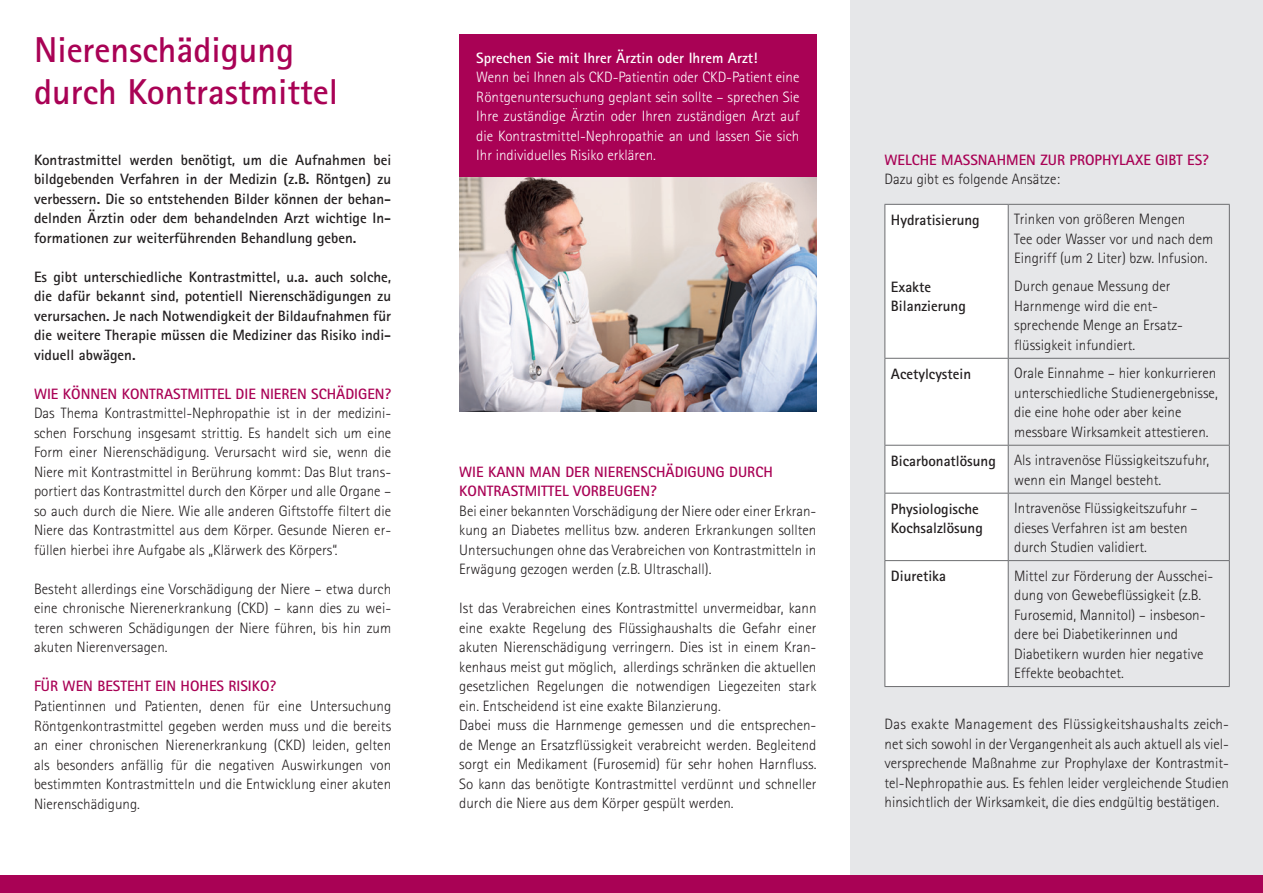
<style>
.page{position:relative;width:1263px;height:893px;background:#fff}
.page>*{position:absolute;margin:0;border:0;box-sizing:border-box;transform-origin:0 0}
.DNS_HEAD_Gross{font:700 36px/42px "Rotis Sans Serif";color:#a90255}
.DNS_Text{font:300 15px/19.5px "Rotis Sans Serif";color:#231f20;text-align:justify}
.DNS_Text-2{font:700 15px/19.5px "Rotis Sans Serif";color:#231f20;text-align:justify}
.DNS_Text-3{font:300 15px/19.5px "Rotis Sans Serif";color:#fff;text-align:justify}
.DNS_Sub_rot{font:700 15px/19.5px "Rotis Sans Serif";color:#a90255}
.DNS_Text-4{font:700 15px "Rotis Sans Serif";color:#fff}
</style>
<div class="page">
<div style="left:850px;top:0;width:413px;height:876px;background:#e6e7e9"></div>
<div style="left:0;top:876px;width:1263px;height:17px;background:#a90255"></div>
<div style="left:885px;top:205px;width:123px;height:481px;background:#fff"></div>
<hr style="left:884px;top:204px;width:124px;height:1px;background:#6c6d70">
<hr style="left:884px;top:205px;width:1px;height:153px;background:#6c6d70">
<hr style="left:1008px;top:204px;width:222px;height:1px;background:#6c6d70">
<hr style="left:1008px;top:205px;width:1px;height:153px;background:#6c6d70">
<hr style="left:1229px;top:205px;width:1px;height:153px;background:#6c6d70">
<hr style="left:884px;top:358px;width:124px;height:1px;background:#6c6d70">
<hr style="left:884px;top:359px;width:1px;height:86px;background:#6c6d70">
<hr style="left:1008px;top:358px;width:222px;height:1px;background:#6c6d70">
<hr style="left:1008px;top:359px;width:1px;height:86px;background:#6c6d70">
<hr style="left:1229px;top:359px;width:1px;height:86px;background:#6c6d70">
<hr style="left:884px;top:445px;width:124px;height:1px;background:#6c6d70">
<hr style="left:884px;top:446px;width:1px;height:47px;background:#6c6d70">
<hr style="left:1008px;top:445px;width:222px;height:1px;background:#6c6d70">
<hr style="left:1008px;top:446px;width:1px;height:47px;background:#6c6d70">
<hr style="left:1229px;top:446px;width:1px;height:47px;background:#6c6d70">
<hr style="left:884px;top:493px;width:124px;height:1px;background:#6c6d70">
<hr style="left:884px;top:494px;width:1px;height:66px;background:#6c6d70">
<hr style="left:1008px;top:493px;width:222px;height:1px;background:#6c6d70">
<hr style="left:1008px;top:494px;width:1px;height:66px;background:#6c6d70">
<hr style="left:1229px;top:494px;width:1px;height:66px;background:#6c6d70">
<hr style="left:884px;top:560px;width:124px;height:1px;background:#6c6d70">
<hr style="left:884px;top:561px;width:1px;height:125px;background:#6c6d70">
<hr style="left:1008px;top:560px;width:222px;height:1px;background:#6c6d70">
<hr style="left:1008px;top:561px;width:1px;height:125px;background:#6c6d70">
<hr style="left:1229px;top:561px;width:1px;height:125px;background:#6c6d70">
<hr style="left:884px;top:686px;width:124px;height:1px;background:#6c6d70">
<hr style="left:1008px;top:686px;width:222px;height:1px;background:#6c6d70">
<div style="left:459px;top:34px;width:357px;height:143px;background:#a90255"></div>
<img style="left:459px;top:177px;width:357px;height:234px">
<p class="DNS_HEAD_Gross" style="left:34px;top:29px;width:305px">Nierenschädigung durch Kontrastmittel</p>
<p class="DNS_Text-4" style="left:476px;top:48px;width:283px">Sprechen Sie mit Ihrer Ärztin oder Ihrem Arzt!</p>
<p class="DNS_Text-3" style="left:476px;top:68px;width:325px">Wenn bei Ihnen als CKD-Patientin oder CKD-Patient eine Röntgenuntersuchung geplant sein sollte – sprechen Sie Ihre zuständige Ärztin oder Ihren zuständigen Arzt auf die Kontrastmittel-Nephropathie an und lassen Sie sich Ihr individuelles Risiko erklären.</p>
<p class="DNS_Text-2" style="left:34px;top:150px;width:359px">Kontrastmittel werden benötigt, um die Aufnahmen bei bildgebenden Verfahren in der Medizin (z.B. Röntgen) zu verbessern. Die so entstehenden Bilder können der behan&shy;delnden Ärztin oder dem behandelnden Arzt wichtige In&shy;formationen zur weiterführenden Behandlung geben.</p>
<p class="DNS_Text-2" style="left:34px;top:267px;width:359px">Es gibt unterschiedliche Kontrastmittel, u.a. auch solche, die dafür bekannt sind, potentiell Nierenschädigungen zu verursachen. Je nach Notwendigkeit der Bildaufnahmen für die weitere Therapie müssen die Mediziner das Risiko indi&shy;viduell abwägen.</p>
<p class="DNS_Sub_rot" style="left:34px;top:384px;width:359px">WIE KÖNNEN KONTRASTMITTEL DIE NIEREN SCHÄDIGEN?</p>
<p class="DNS_Text" style="left:34px;top:404px;width:359px">Das Thema Kontrastmittel-Nephropathie ist in der medizini&shy;schen Forschung insgesamt strittig. Es handelt sich um eine Form einer Nierenschädigung. Verursacht wird sie, wenn die Niere mit Kontrastmittel in Berührung kommt: Das Blut trans&shy;portiert das Kontrastmittel durch den Körper und alle Organe – so auch durch die Niere. Wie alle anderen Giftstoffe filtert die Niere das Kontrastmittel aus dem Körper. Gesunde Nieren er&shy;füllen hierbei ihre Aufgabe als „Klärwerk des Körpers“.</p>
<p class="DNS_Text" style="left:34px;top:579px;width:359px">Besteht allerdings eine Vorschädigung der Niere – etwa durch eine chronische Nierenerkrankung (CKD) – kann dies zu wei&shy;teren schweren Schädigungen der Niere führen, bis hin zum akuten Nierenversagen.</p>
<p class="DNS_Sub_rot" style="left:34px;top:676px;width:244px">FÜR WEN BESTEHT EIN HOHES RISIKO?</p>
<p class="DNS_Text" style="left:34px;top:696px;width:359px">Patientinnen und Patienten, denen für eine Untersuchung Röntgenkontrastmittel gegeben werden muss und die bereits an einer chronischen Nierenerkrankung (CKD) leiden, gelten als besonders anfällig für die negativen Auswirkungen von bestimmten Kontrastmitteln und die Entwicklung einer akuten Nierenschädigung.</p>
<p class="DNS_Sub_rot" style="left:459px;top:461px;width:315px">WIE KANN MAN DER NIERENSCHÄDIGUNG DURCH<br>KONTRASTMITTEL VORBEUGEN?</p>
<p class="DNS_Text" style="left:459px;top:501px;width:359px">Bei einer bekannten Vorschädigung der Niere oder einer Erkran&shy;kung an Diabetes mellitus bzw. anderen Erkrankungen sollten Untersuchungen ohne das Verabreichen von Kontrastmitteln in Erwägung gezogen werden (z.B. Ultraschall).</p>
<p class="DNS_Text" style="left:459px;top:598px;width:359px">Ist das Verabreichen eines Kontrastmittel unvermeidbar, kann eine exakte Regelung des Flüssighaushalts die Gefahr einer akuten Nierenschädigung verringern. Dies ist in einem Kran&shy;kenhaus meist gut möglich, allerdings schränken die aktuellen gesetzlichen Regelungen die notwendigen Liegezeiten stark ein. Entscheidend ist eine exakte Bilanzierung.</p>
<p class="DNS_Text" style="left:459px;top:715px;width:359px">Dabei muss die Harnmenge gemessen und die entsprechen&shy;de Menge an Ersatzflüssigkeit verabreicht werden. Begleitend sorgt ein Medikament (Furosemid) für sehr hohen Harnfluss.<br>So kann das benötigte Kontrastmittel verdünnt und schneller durch die Niere aus dem Körper gespült werden.</p>
<p class="DNS_Sub_rot" style="left:884px;top:150px;width:326px">WELCHE MASSNAHMEN ZUR PROPHYLAXE GIBT ES?</p>
<p class="DNS_Text" style="left:884px;top:170px;width:177px">Dazu gibt es folgende Ansätze:</p>
<p class="DNS_Text-2" style="left:891px;top:210px;width:90px">Hydratisierung</p>
<p class="DNS_Text" style="left:1014px;top:209px;width:201px;text-align:left">Trinken von größeren Mengen<br>Tee oder Wasser vor und nach dem<br>Eingriff (um 2 Liter) bzw. Infusion.</p>
<p class="DNS_Text" style="left:1014px;top:276px;width:170px;text-align:left">Durch genaue Messung der<br>Harnmenge wird die ent&shy;sprechende Menge an Ersatz&shy;flüssigkeit infundiert.</p>
<p class="DNS_Text-2" style="left:891px;top:277px;width:76px">Exakte<br>Bilanzierung</p>
<p class="DNS_Text-2" style="left:891px;top:364px;width:82px">Acetylcystein</p>
<p class="DNS_Text" style="left:1014px;top:363px;width:205px;text-align:left">Orale Einnahme – hier konkurrieren unterschiedliche Studienergebnisse, die eine hohe oder aber keine messbare Wirksamkeit attestieren.</p>
<p class="DNS_Text-2" style="left:891px;top:450px;width:106px">Bicarbonatlösung</p>
<p class="DNS_Text" style="left:1014px;top:450px;width:196px">Als intravenöse Flüssigkeitszufuhr, wenn ein Mangel besteht.</p>
<p class="DNS_Text-2" style="left:891px;top:498px;width:93px">Physiologische<br>Kochsalzlösung</p>
<p class="DNS_Text" style="left:1014px;top:498px;width:185px;text-align:left">Intravenöse Flüssigkeitszufuhr – dieses Verfahren ist am besten durch Studien validiert.</p>
<p class="DNS_Text-2" style="left:891px;top:566px;width:57px">Diuretika</p>
<p class="DNS_Text" style="left:1014px;top:566px;width:201px;text-align:left">Mittel zur Förderung der Ausschei&shy;dung von Gewebeflüssigkeit (z.B.<br>Furosemid, Mannitol) – insbeson&shy;dere bei Diabetikerinnen und<br>Diabetikern wurden hier negative<br>Effekte beobachtet.</p>
<p class="DNS_Text" style="left:884px;top:714px;width:346px">Das exakte Management des Flüssigkeitshaushalts zeich&shy;net sich sowohl in der Vergangenheit als auch aktuell als viel&shy;versprechende Maßnahme zur Prophylaxe der Kontrastmit&shy;tel-Nephropathie aus. Es fehlen leider vergleichende Studien hinsichtlich der Wirksamkeit, die dies endgültig bestätigen.</p>
</div>
